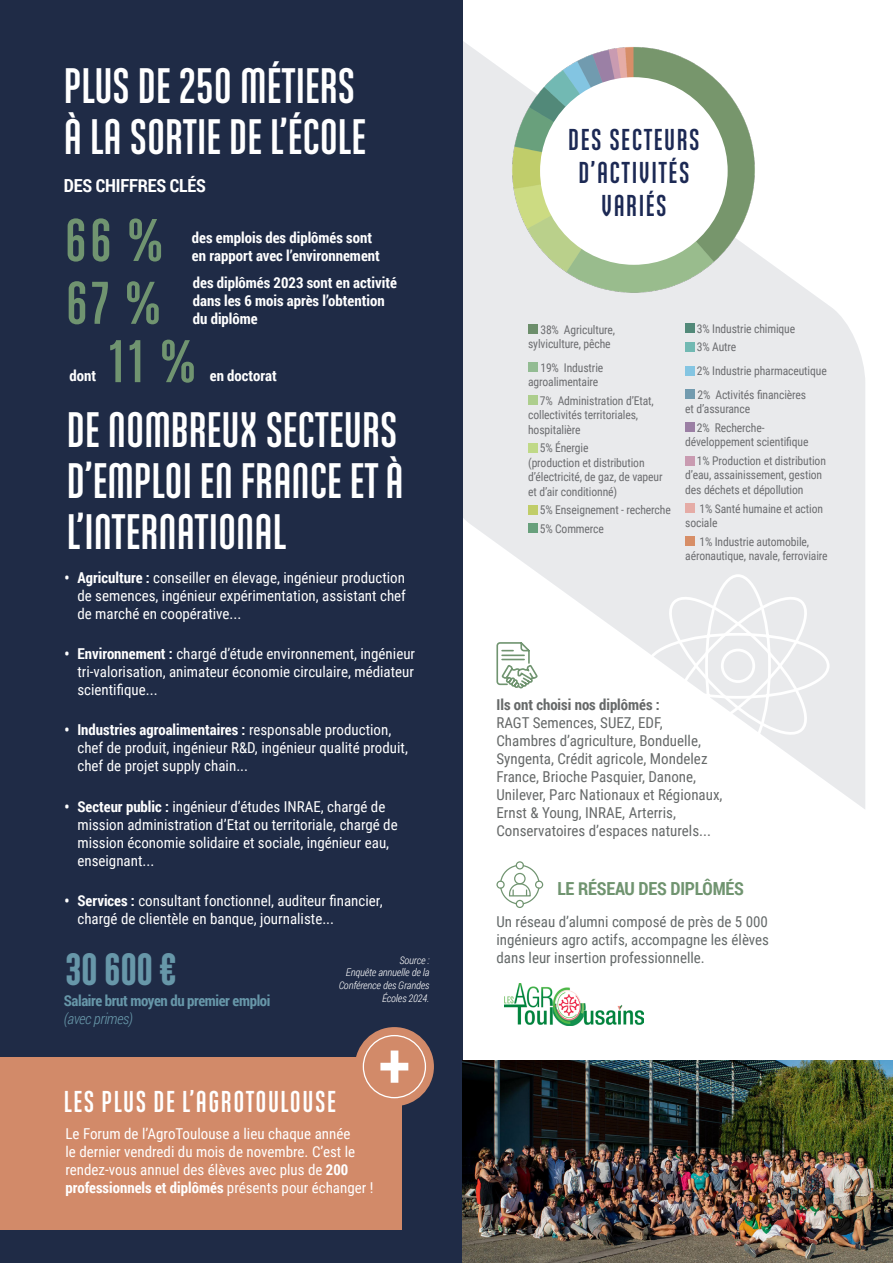
<style>
.page{position:relative;width:893px;height:1263px;background:#fff}
.page>*{position:absolute;margin:0;border:0;box-sizing:border-box;transform-origin:0 0}
.t1{font:700 60px "Ando";color:#709470}
.t2{font:700 49.5px/51px "Ando";color:#fff}
.t3{font:900 45px "Ando";color:#6797a9}
.t4{font:700 30px/33px "Ando";letter-spacing:.05em;color:#1c2954;text-align:center}
.t5{font:700 30px "Ando";letter-spacing:.05em;color:#fff}
.t6{font:700 18px "Roboto Condensed";letter-spacing:-.01em;color:#709470}
.t7{font:700 18px "Roboto Condensed";letter-spacing:-.01em;color:#fff}
.t8{font:15px/18px "Roboto Condensed";color:#fff}
.t9{font:15px/18px "Roboto Condensed";color:#666969}
.t10{font:700 15px/18px "Roboto Condensed";color:#fff}
.t11{font:15px/18px "Roboto Condensed";color:#656a6a;text-align:justify}
.t12{font:700 15px/18px "Roboto Condensed";letter-spacing:-.025em;color:#6797a9}
.t13{font:700 15px "Roboto Condensed";color:#666969}
.t14{font:12px/14.4px "Roboto Condensed";letter-spacing:-.01em;color:#6c6d70}
.t15{font:italic 300 10.5px/12.6px "Roboto Condensed";letter-spacing:-.01em;color:#fff;text-align:right}
.s1{font-weight:700}
.s2{font-weight:300;font-style:italic}
</style>
<div class="page">
<div style="left:0;top:0;width:463px;height:1263px;background:#1f2b46"></div>
<img style="left:504px;top:983px;width:140px;height:42px">
<svg style="left:463px;top:41px;width:402px;height:768px;fill:#e9eaec"></svg>
<img style="left:504px;top:41px;width:259px;height:260px">
<div style="left:528px;top:325px;width:9px;height:9px;background:#6c8e6b"></div>
<div style="left:528px;top:363px;width:9px;height:9px;background:#93bc93"></div>
<div style="left:528px;top:396px;width:9px;height:9px;background:#adce8d"></div>
<div style="left:528px;top:443px;width:9px;height:9px;background:#c0d988"></div>
<div style="left:528px;top:505px;width:9px;height:9px;background:#c0cd69"></div>
<div style="left:528px;top:524px;width:9px;height:9px;background:#68a07c"></div>
<div style="left:685px;top:324px;width:9px;height:9px;background:#528979"></div>
<div style="left:685px;top:342px;width:9px;height:9px;background:#72b9b3"></div>
<div style="left:685px;top:366px;width:9px;height:9px;background:#84c5e2"></div>
<div style="left:685px;top:390px;width:9px;height:9px;background:#729baf"></div>
<div style="left:685px;top:423px;width:9px;height:9px;background:#9b7fa4"></div>
<div style="left:685px;top:456px;width:9px;height:9px;background:#c99bb1"></div>
<div style="left:685px;top:503px;width:9px;height:9px;background:#e5aca6"></div>
<div style="left:685px;top:536px;width:9px;height:10px;background:#d78e67"></div>
<div style="left:540px;top:77px;width:188px;height:188px;background:#fff;border-radius:50%"></div>
<div style="left:0;top:1057px;width:401px;height:172px;background:#d28a69"></div>
<img style="left:463px;top:1060px;width:430px;height:203px">
<svg style="left:496px;top:861px;width:47px;height:47px"></svg>
<svg style="left:645px;top:573px;width:186px;height:186px"></svg>
<div style="left:355px;top:1027px;width:79px;height:79px;background:#d28a69;border-radius:50%"></div>
<div style="left:363px;top:1035px;width:63px;height:63px;border:1px solid #fff;border-radius:50%"></div>
<svg style="left:380px;top:1050px;width:28px;height:33px"></svg>
<svg style="left:496px;top:641px;width:43px;height:49px"></svg>
<p class="t2" style="left:64px;top:61px;width:304px">PLUS DE 250 MÉTIERS<br>À LA SORTIE DE L’ÉCOLE</p>
<p class="t7" style="left:64px;top:173px;width:144px">DES CHIFFRES CLÉS</p>
<p class="t1" style="left:65px;top:209px;width:99px">66 %</p>
<p class="t1" style="left:66px;top:272px;width:96px">67 %</p>
<p class="t10" style="left:192px;top:228px;width:182px">des emplois des diplômés sont</p>
<p class="t10" style="left:192px;top:246px;width:189px">en rapport avec l’environnement</p>
<p class="t10" style="left:193px;top:273px;width:206px">des diplômés 2023 sont en activité dans les 6 mois après l’obtention</p>
<p class="t10" style="left:193px;top:309px;width:66px">du diplôme</p>
<p class="t10" style="left:70px;top:366px;width:28px">dont</p>
<p class="t1" style="left:109px;top:330px;width:88px">11 %</p>
<p class="t10" style="left:210px;top:366px;width:69px">en doctorat</p>
<p class="t2" style="left:67px;top:404px;width:338px">DE NOMBREUX SECTEURS<br>D’EMPLOI EN FRANCE ET À<br>L’INTERNATIONAL</p>
<p class="t8" style="left:77px;top:568px;width:330px;text-align:justify;text-indent:-13px"><span class="s1">• Agriculture :</span> conseiller en élevage, ingénieur production de semences, ingénieur expérimentation, assistant chef de marché en coopérative...</p>
<p class="t8" style="left:77px;top:644px;width:339px;text-align:justify;text-indent:-13px"><span class="s1">• Environnement :</span> chargé d’étude environnement, ingénieur tri-valorisation, animateur économie circulaire, médiateur scientifique...</p>
<p class="t8" style="left:77px;top:720px;width:332px;text-indent:-13px"><span class="s1">• Industries agroalimentaires :</span> responsable production, chef de produit, ingénieur R&amp;D, ingénieur qualité produit, chef de projet supply chain...</p>
<p class="t8" style="left:77px;top:797px;width:322px;text-indent:-13px"><span class="s1">• Secteur public :</span> ingénieur d’études INRAE, chargé de mission administration d’Etat ou territoriale, chargé de mission économie solidaire et sociale, ingénieur eau, enseignant...</p>
<p class="t8" style="left:77px;top:891px;width:307px;text-indent:-13px"><span class="s1">• Services :</span> consultant fonctionnel, auditeur financier, chargé de clientèle en banque, journaliste...</p>
<p class="t3" style="left:65px;top:945px;width:112px">30 600 €</p>
<p class="t15" style="left:399px;top:953px;width:32px">Source :</p>
<p class="t15" style="left:339px;top:966px;width:92px">Enquête annuelle de la<br>Conférence des Grandes<br>Écoles 2024.</p>
<p class="t12" style="left:64px;top:991px;width:208px">Salaire brut moyen du premier emploi <span class="s2">(avec primes)</span></p>
<p class="t5" style="left:64px;top:1086px;width:274px">LES PLUS DE L’AGROTOULOUSE</p>
<p class="t8" style="left:65px;top:1124px;width:310px">Le Forum de l’AgroToulouse a lieu chaque année<br>le dernier vendredi du mois de novembre. C’est le rendez-vous annuel des élèves avec plus de <span class="s1">200 professionnels et diplômés</span> présents pour échanger !</p>
<p class="t4" style="left:568px;top:123px;width:133px">DES SECTEURS<br>D’ACTIVITÉS<br>VARIÉS</p>
<p class="t14" style="left:528px;top:322px;width:89px;text-indent:12px">38% Agriculture, sylviculture, pêche</p>
<p class="t14" style="left:528px;top:360px;width:77px;text-indent:12px">19% Industrie agroalimentaire</p>
<p class="t14" style="left:528px;top:393px;width:127px;text-indent:12px">7% Administration d’Etat, collectivités territoriales, hospitalière</p>
<p class="t14" style="left:528px;top:440px;width:136px;text-indent:12px">5% Énergie<br>(production et distribution d’électricité, de gaz, de vapeur et d’air conditionné)</p>
<p class="t14" style="left:540px;top:502px;width:133px">5% Enseignement - recherche</p>
<p class="t14" style="left:540px;top:521px;width:66px">5% Commerce</p>
<p class="t14" style="left:697px;top:321px;width:100px">3% Industrie chimique</p>
<p class="t14" style="left:697px;top:340px;width:41px">3% Autre</p>
<p class="t14" style="left:697px;top:363px;width:131px">2% Industrie pharmaceutique</p>
<p class="t14" style="left:685px;top:387px;width:122px;text-indent:12px">2% Activités financières et d’assurance</p>
<p class="t14" style="left:685px;top:420px;width:125px;text-indent:12px">2% Recherche&shy;développement scientifique</p>
<p class="t14" style="left:685px;top:453px;width:142px;text-indent:12px">1% Production et distribution d’eau, assainissement, gestion des déchets et dépollution</p>
<p class="t14" style="left:685px;top:501px;width:139px;text-indent:14px">1% Santé humaine et action sociale</p>
<p class="t14" style="left:685px;top:534px;width:144px;text-align:center">1% Industrie automobile, aéronautique, navale, ferroviaire</p>
<p class="t13" style="left:496px;top:694px;width:165px">Ils ont choisi nos diplômés :</p>
<p class="t9" style="left:496px;top:713px;width:228px">RAGT Semences, SUEZ, EDF, Chambres d’agriculture, Bonduelle, Syngenta, Crédit agricole, Mondelez France, Brioche Pasquier, Danone, Unilever, Parc Nationaux et Régionaux, Ernst &amp; Young, INRAE, Arterris, Conservatoires d’espaces naturels...</p>
<p class="t6" style="left:557px;top:875px;width:188px">LE RÉSEAU DES DIPLÔMÉS</p>
<p class="t11" style="left:496px;top:912px;width:274px">Un réseau d’alumni composé de près de 5 000 ingénieurs agro actifs, accompagne les élèves dans leur insertion professionnelle.</p>
</div>
